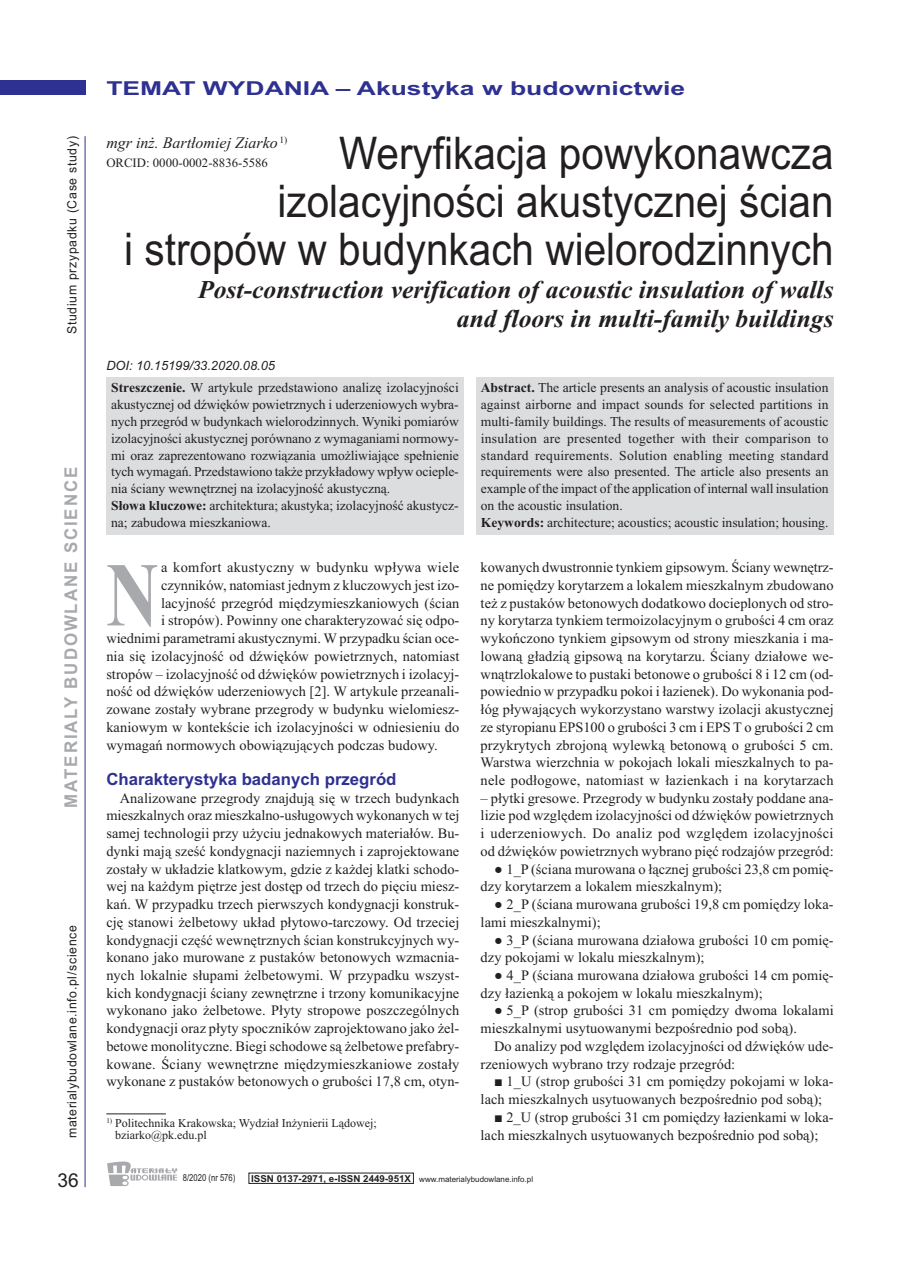
<style>
.page{position:relative;width:906px;height:1268px;background:#fff}
.page>*{position:absolute;margin:0;border:0;box-sizing:border-box;transform-origin:0 0}
.t1{font:700 91.05px "Times New Roman";color:#a8a9ad;scale:.8 1}
.t2{font:45px/48px "Arial";color:#231f20;text-align:right;scale:.9 1}
.t3{font:italic 700 25.65px/28.7px "Times New Roman";color:#231f20;text-align:right}
.t4{font:700 19.2px "Arial";color:#2e3092;scale:1.38 1}
.t5{font:19.2px "Arial";color:#231f20}
.t6{font:700 17.55px "Arial";letter-spacing:.11em;color:#a8a9ad;scale:.96 1}
.t7{font:700 16.8px "Arial";color:#2e3092}
.t8{font:italic 16.05px "Times New Roman";color:#231f20}
.t9{font:14.4px/17.7px "Times New Roman";letter-spacing:.005em;color:#231f20}
.t10{font:13.65px/16.8px "Times New Roman";color:#231f20}
.t11{font:12.75px "Arial";letter-spacing:.055em;color:#231f20;scale:.96 1}
.t12{font:italic 12.75px "Arial";color:#231f20}
.t13{font:12.75px "Times New Roman";color:#231f20}
.t14{font:12px/12.8px "Times New Roman";color:#231f20}
.t15{font:9.6px "Arial";color:#231f20;scale:.8 1}
.t16{font:7.95px "Arial";color:#231f20}
.s1{font-weight:700}
.s2{font-weight:700;font-size:9.6px}
</style>
<div class="page">
<div style="left:0;top:81px;width:85px;height:14px;background:#2e3092"></div>
<hr style="left:85px;top:136px;width:1px;height:1050px;background:#2e3092">
<svg style="left:107px;top:1161px;width:70px;height:24px"></svg>
<hr style="left:106px;top:1113px;width:60px;height:1px;background:#231f20">
<div style="left:106px;top:377px;width:357px;height:157px;background:#dcdddf"></div>
<div style="left:476px;top:377px;width:357px;height:158px;background:#dcdddf"></div>
<p class="t11" style="left:64px;top:334px;width:208px;rotate:-90deg">Studium przypadku (Case study)</p>
<p class="t6" style="left:61px;top:807px;width:356px;rotate:-90deg">MATERIALY BUDOWLANE SCIENCE</p>
<p class="t11" style="left:64px;top:1138px;width:223px;rotate:-90deg">materialybudowlane.info.pl/science</p>
<h3 class="t5" style="left:57px;top:1168px;width:23px">36</h3>
<h3 class="t4" style="left:106px;top:77px;width:421px">TEMAT WYDANIA – Akustyka w budownictwie</h3>
<p class="t8" style="left:106px;top:133px;width:183px">mgr inż. Bartłomiej Ziarko <sup>1)</sup></p>
<p class="t13" style="left:106px;top:155px;width:163px">ORCID: 0000-0002-8836-5586</p>
<h2 class="t2" style="left:124px;top:129px;width:789px">Weryfikacja powykonawcza izolacyjności akustycznej ścian<br>i stropów w budynkach wielorodzinnych</h2>
<h3 class="t3" style="left:198px;top:275px;width:637px">Post-construction verification of acoustic insulation of walls and floors in multi-family buildings</h3>
<p class="t12" style="left:106px;top:358px;width:170px">DOI: 10.15199/33.2020.08.05</p>
<p class="t10" style="left:111px;top:379px;width:349px"><span class="s1">Streszczenie.</span> W artykule przedstawiono analizę izolacyjności akustycznej od dźwięków powietrznych i uderzeniowych wybra&shy;nych przegród w budynkach wielorodzinnych. Wyniki pomiarów izolacyjności akustycznej porównano z wymaganiami normowy&shy;mi oraz zaprezentowano rozwiązania umożliwiające spełnienie tych wymagań. Przedstawiono także przykładowy wpływ ocieple&shy;nia ściany wewnętrznej na izolacyjność akustyczną.<br><span class="s1">Słowa kluczowe:</span> architektura; akustyka; izolacyjność akustycz&shy;na; zabudowa mieszkaniowa.</p>
<p class="t10" style="left:481px;top:379px;width:349px"><span class="s1">Abstract.</span> The article presents an analysis of acoustic insulation against airborne and impact sounds for selected partitions in multi-family buildings. The results of measurements of acoustic insulation are presented together with their comparison to standard requirements. Solution enabling meeting standard requirements were also presented. The article also presents an example of the impact of the application of internal wall insulation on the acoustic insulation.<br><span class="s1">Keywords:</span> architecture; acoustics; acoustic insulation; housing.</p>
<h1 class="t1" style="left:106px;top:540px;width:67px">N</h1>
<p class="t9" style="left:161px;top:558px;width:300px">a komfort akustyczny w budynku wpływa wiele</p>
<p class="t9" style="left:161px;top:576px;width:300px">czynników, natomiast jednym z kluczowych jest izo-</p>
<p class="t9" style="left:161px;top:593px;width:300px">lacyjność przegród międzymieszkaniowych (ścian</p>
<p class="t9" style="left:161px;top:611px;width:300px">i stropów). Powinny one charakteryzować się odpo-</p>
<p class="t9" style="left:106px;top:629px;width:354px">wiednimi parametrami akustycznymi. W przypadku ścian oce-</p>
<p class="t9" style="left:106px;top:647px;width:354px">nia się izolacyjność od dźwięków powietrznych, natomiast</p>
<p class="t9" style="left:106px;top:664px;width:354px">stropów – izolacyjność od dźwięków powietrznych i izolacyj-</p>
<p class="t9" style="left:106px;top:682px;width:354px">ność od dźwięków uderzeniowych [2]. W artykule przeanali-</p>
<p class="t9" style="left:106px;top:700px;width:354px">zowane zostały wybrane przegrody w budynku wielomiesz-</p>
<p class="t9" style="left:106px;top:717px;width:354px">kaniowym w kontekście ich izolacyjności w odniesieniu do</p>
<p class="t9" style="left:106px;top:735px;width:333px">wymagań normowych obowiązujących podczas budowy.</p>
<p class="t7" style="left:106px;top:769px;width:292px">Charakterystyka badanych przegród</p>
<p class="t9" style="left:106px;top:788px;width:354px;text-align:justify;text-indent:14px">Analizowane przegrody znajdują się w trzech budynkach mieszkalnych oraz mieszkalno-usługowych wykonanych w tej samej technologii przy użyciu jednakowych materiałów. Bu&shy;dynki mają sześć kondygnacji naziemnych i zaprojektowane zostały w układzie klatkowym, gdzie z każdej klatki schodo&shy;wej na każdym piętrze jest dostęp od trzech do pięciu miesz&shy;kań. W przypadku trzech pierwszych kondygnacji konstruk&shy;cję stanowi żelbetowy układ płytowo-tarczowy. Od trzeciej kondygnacji część wewnętrznych ścian konstrukcyjnych wy&shy;konano jako murowane z pustaków betonowych wzmacnia&shy;nych lokalnie słupami żelbetowymi. W przypadku wszyst&shy;kich kondygnacji ściany zewnętrzne i trzony komunikacyjne wykonano jako żelbetowe. Płyty stropowe poszczególnych kondygnacji oraz płyty spoczników zaprojektowano jako żel&shy;betowe monolityczne. Biegi schodowe są żelbetowe prefabry&shy;kowane. Ściany wewnętrzne międzymieszkaniowe zostały wykonane z pustaków betonowych o grubości 17,8 cm, otyn-</p>
<p class="t14" style="left:115px;top:1115px;width:263px;text-indent:-9px"><sup>1)</sup> Politechnika Krakowska; Wydział Inżynierii Lądowej; bziarko@pk.edu.pl</p>
<p class="t9" style="left:480px;top:558px;width:354px;text-align:justify">kowanych dwustronnie tynkiem gipsowym. Ściany wewnętrz&shy;ne pomiędzy korytarzem a lokalem mieszkalnym zbudowano też z pustaków betonowych dodatkowo docieplonych od stro&shy;ny korytarza tynkiem termoizolacyjnym o grubości 4 cm oraz wykończono tynkiem gipsowym od strony mieszkania i ma&shy;lowaną gładzią gipsową na korytarzu. Ściany działowe we&shy;wnątrzlokalowe to pustaki betonowe o grubości 8 i 12 cm (od&shy;powiednio w przypadku pokoi i łazienek). Do wykonania pod&shy;łóg pływających wykorzystano warstwy izolacji akustycznej ze styropianu EPS100 o grubości 3 cm i EPS T o grubości 2 cm przykrytych zbrojoną wylewką betonową o grubości 5 cm.<br>Warstwa wierzchnia w pokojach lokali mieszkalnych to pa&shy;nele podłogowe, natomiast w łazienkach i na korytarzach</p>
<p class="t9" style="left:480px;top:788px;width:354px;text-align:justify">– płytki gresowe. Przegrody w budynku zostały poddane ana&shy;lizie pod względem izolacyjności od dźwięków powietrznych i uderzeniowych. Do analiz pod względem izolacyjności od dźwięków powietrznych wybrano pięć rodzajów przegród:</p>
<p class="t9" style="left:480px;top:859px;width:354px;text-indent:14px">● 1_P (ściana murowana o łącznej grubości 23,8 cm pomię&shy;dzy korytarzem a lokalem mieszkalnym);</p>
<p class="t9" style="left:480px;top:895px;width:354px;text-indent:14px">● 2_P (ściana murowana grubości 19,8 cm pomiędzy loka&shy;lami mieszkalnymi);</p>
<p class="t9" style="left:480px;top:930px;width:354px;text-indent:13px">● 3_P (ściana murowana działowa grubości 10 cm pomię&shy;dzy pokojami w lokalu mieszkalnym);</p>
<p class="t9" style="left:480px;top:965px;width:354px;text-indent:13px">● 4_P (ściana murowana działowa grubości 14 cm pomię&shy;dzy łazienką a pokojem w lokalu mieszkalnym);</p>
<p class="t9" style="left:480px;top:1001px;width:354px;text-indent:14px">● 5_P (strop grubości 31 cm pomiędzy dwoma lokalami mieszkalnymi usytuowanymi bezpośrednio pod sobą).</p>
<p class="t9" style="left:480px;top:1036px;width:354px;text-indent:14px">Do analizy pod względem izolacyjności od dźwięków ude&shy;rzeniowych wybrano trzy rodzaje przegród:</p>
<p class="t9" style="left:480px;top:1072px;width:354px;text-indent:13px">■ 1_U (strop grubości 31 cm pomiędzy pokojami w loka&shy;lach mieszkalnych usytuowanych bezpośrednio pod sobą);</p>
<p class="t9" style="left:480px;top:1107px;width:354px;text-indent:14px">■ 2_U (strop grubości 31 cm pomiędzy łazienkami w loka&shy;lach mieszkalnych usytuowanych bezpośrednio pod sobą);</p>
<p class="t15" style="left:183px;top:1171px;width:67px">8/2020 (nr 576)</p>
<p class="t16" style="left:251px;top:1174px;width:283px"><span class="s2">ISSN 0137-2971, e-ISSN 2449-951X</span> www.materialybudowlane.info.pl</p>
</div>
